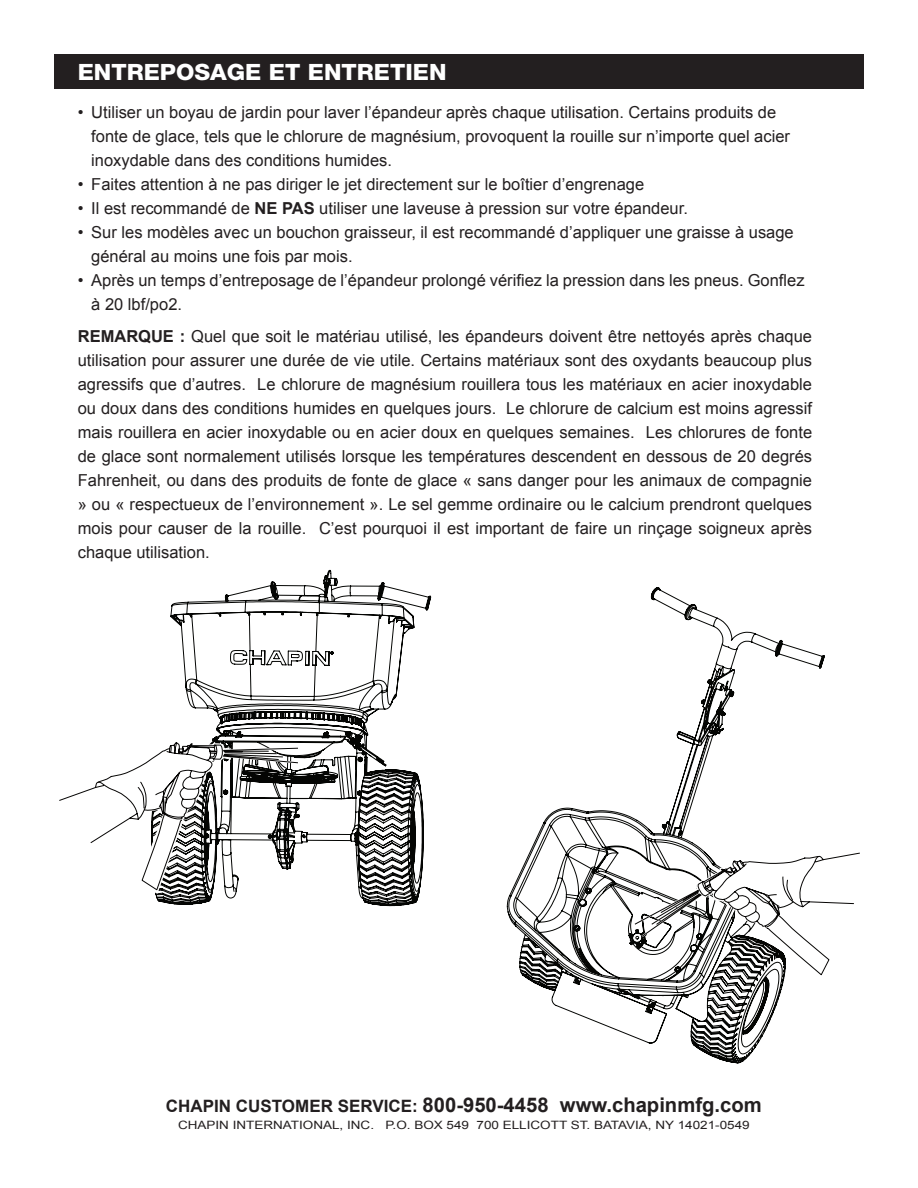
<style>
.page{position:relative;width:918px;height:1188px;background:#fff}
.page>*{position:absolute;margin:0;border:0;box-sizing:border-box;transform-origin:0 0}
.t1{font:800 22.5px "Helvetica Neue";color:#fff;scale:1.05 1}
.t2{font:700 20.25px "Arial";color:#231f20}
.t3{font:16.5px/23.9px "Arial";color:#231f20}
.t4{font:11.55px "Arial";color:#231f20;scale:1.17 1}
.s1{font-weight:700}
.s2{font-size:16.95px}
</style>
<div class="page">
<div style="left:54px;top:54px;width:810px;height:35px;background:#231f20"></div>
<svg style="left:155px;top:570px;width:276px;height:336px"></svg>
<svg style="left:59px;top:741px;width:241px;height:153px"></svg>
<svg style="left:507px;top:587px;width:318px;height:476px"></svg>
<svg style="left:633px;top:849px;width:227px;height:130px"></svg>
<h1 class="t1" style="left:78px;top:58px;width:353px">ENTREPOSAGE ET ENTRETIEN</h1>
<p class="t3" style="left:91px;top:101px;width:700px;text-indent:-13px">• Utiliser un boyau de jardin pour laver l’épandeur après chaque utilisation. Certains produits de fonte de glace, tels que le chlorure de magnésium, provoquent la rouille sur n’importe quel acier inoxydable dans des conditions humides.</p>
<p class="t3" style="left:78px;top:173px;width:568px">• Faites attention à ne pas diriger le jet directement sur le boîtier d’engrenage</p>
<p class="t3" style="left:78px;top:196px;width:612px">• Il est recommandé de <span class="s1">NE PAS</span> utiliser une laveuse à pression sur votre épandeur.</p>
<p class="t3" style="left:91px;top:220px;width:704px;text-indent:-13px">• Sur les modèles avec un bouchon graisseur, il est recommandé d’appliquer une graisse à usage général au moins une fois par mois.</p>
<p class="t3" style="left:91px;top:268px;width:715px;text-indent:-14px">• Après un temps d’entreposage de l’épandeur prolongé vérifiez la pression dans les pneus. Gonflez à 20 lbf/po2.</p>
<p class="t3" style="left:78px;top:325px;width:736px;text-align:justify"><span class="s1">REMARQUE :</span> Quel que soit le matériau utilisé, les épandeurs doivent être nettoyés après chaque utilisation pour assurer une durée de vie utile. Certains matériaux sont des oxydants beaucoup plus agressifs que d’autres. Le chlorure de magnésium rouillera tous les matériaux en acier inoxydable ou doux dans des conditions humides en quelques jours. Le chlorure de calcium est moins agressif mais rouillera en acier inoxydable ou en acier doux en quelques semaines. Les chlorures de fonte de glace sont normalement utilisés lorsque les températures descendent en dessous de 20 degrés Fahrenheit, ou dans des produits de fonte de glace « sans danger pour les animaux de compagnie » ou « respectueux de l’environnement ». Le sel gemme ordinaire ou le calcium prendront quelques mois pour causer de la rouille. C’est pourquoi il est important de faire un rinçage soigneux après chaque utilisation.</p>
<p class="t2" style="left:166px;top:1091px;width:597px"><span class="s2">CHAPIN CUSTOMER SERVICE:</span> 800-950-4458 www.chapinmfg.com</p>
<p class="t4" style="left:178px;top:1117px;width:490px">CHAPIN INTERNATIONAL, INC. P.O. BOX 549 700 ELLICOTT ST. BATAVIA, NY 14021-0549</p>
</div>
